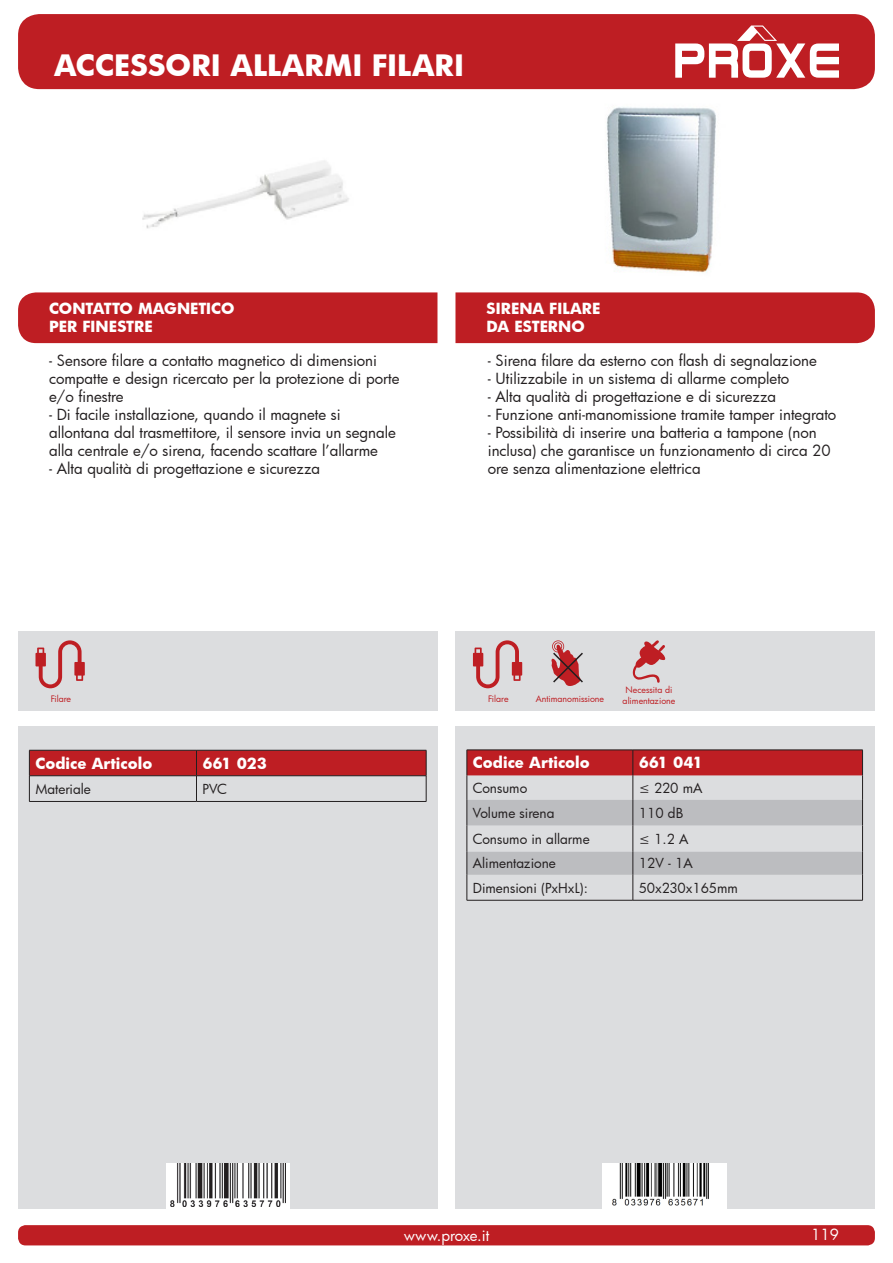
<style>
.page{position:relative;width:893px;height:1263px;background:#fff}
.page>*{position:absolute;margin:0;border:0;box-sizing:border-box;transform-origin:0 0}
.t1{font:700 28.8px "Futura";color:#fff}
.t2{font:15px/18px "Futura";color:#231f20}
.t3{font:700 15px "Futura";color:#fff}
.t4{font:15px "Futura";color:#fff}
.t5{font:13.5px "Futura";color:#231f20}
.t6{font:8.7px "Futura";color:#be1e23}
</style>
<div class="page">
<div style="left:18px;top:14px;width:857px;height:75px;background:#be1e23;border-radius:21px"></div>
<div style="left:18px;top:1225px;width:857px;height:20px;background:#be1e23;border-radius:8px"></div>
<svg style="left:675px;top:26px;width:164px;height:52px"></svg>
<div style="left:18px;top:292px;width:419px;height:51px;background:#be1e23"></div>
<div style="left:18px;top:726px;width:419px;height:483px;background:#dcdddf"></div>
<div style="left:18px;top:631px;width:419px;height:80px;background:#dcdddf"></div>
<img style="left:142px;top:160px;width:207px;height:69px">
<div style="left:166px;top:1163px;width:124px;height:46px;background:linear-gradient(to right,#fefefe,#fff)"></div>
<img style="left:171px;top:1163px;width:114px;height:43px">
<svg style="left:36px;top:640px;width:49px;height:48px"></svg>
<svg style="left:29px;top:750px;width:398px;height:51px"></svg>
<hr style="left:29px;top:801px;width:167px;height:1px;background:#231f20">
<hr style="left:196px;top:801px;width:230px;height:1px;background:#231f20">
<div style="left:455px;top:292px;width:420px;height:51px;background:#be1e23"></div>
<div style="left:455px;top:726px;width:420px;height:483px;background:#dcdddf"></div>
<img style="left:607px;top:107px;width:109px;height:166px">
<img style="left:603px;top:1163px;width:124px;height:46px">
<div style="left:455px;top:631px;width:420px;height:80px;background:#dcdddf"></div>
<svg style="left:473px;top:640px;width:49px;height:48px"></svg>
<svg style="left:467px;top:750px;width:396px;height:150px"></svg>
<hr style="left:467px;top:900px;width:166px;height:1px;background:#231f20">
<hr style="left:633px;top:900px;width:230px;height:1px;background:#231f20">
<svg style="left:551px;top:640px;width:32px;height:46px"></svg>
<svg style="left:632px;top:640px;width:34px;height:43px"></svg>
<h1 class="t1" style="left:54px;top:45px;width:411px">ACCESSORI ALLARMI FILARI</h1>
<p class="t3" style="left:49px;top:298px;width:187px">CONTATTO MAGNETICO</p>
<p class="t3" style="left:49px;top:316px;width:105px">PER FINESTRE</p>
<p class="t2" style="left:49px;top:352px;width:352px">- Sensore filare a contatto magnetico di dimensioni compatte e design ricercato per la protezione di porte e/o finestre</p>
<p class="t2" style="left:49px;top:406px;width:293px">- Di facile installazione, quando il magnete si</p>
<p class="t2" style="left:49px;top:424px;width:348px">allontana dal trasmettitore, il sensore invia un segnale alla centrale e/o sirena, facendo scattare l’allarme</p>
<p class="t2" style="left:49px;top:460px;width:273px">- Alta qualità di progettazione e sicurezza</p>
<p class="t3" style="left:486px;top:298px;width:115px">SIRENA FILARE</p>
<p class="t3" style="left:486px;top:316px;width:100px">DA ESTERNO</p>
<p class="t2" style="left:488px;top:352px;width:331px">- Sirena filare da esterno con flash di segnalazione</p>
<p class="t2" style="left:488px;top:370px;width:303px">- Utilizzabile in un sistema di allarme completo</p>
<p class="t2" style="left:488px;top:388px;width:290px">- Alta qualità di progettazione e di sicurezza</p>
<p class="t2" style="left:488px;top:406px;width:350px">- Funzione anti-manomissione tramite tamper integrato</p>
<p class="t2" style="left:488px;top:424px;width:330px">- Possibilità di inserire una batteria a tampone (non</p>
<p class="t2" style="left:488px;top:442px;width:344px">inclusa) che garantisce un funzionamento di circa 20 ore senza alimentazione elettrica</p>
<p class="t6" style="left:51px;top:693px;width:22px">Filare</p>
<p class="t3" style="left:35px;top:752px;width:118px">Codice Articolo</p>
<p class="t3" style="left:202px;top:752px;width:66px">661 023</p>
<p class="t5" style="left:35px;top:780px;width:57px">Materiale</p>
<p class="t5" style="left:202px;top:780px;width:26px">PVC</p>
<p class="t6" style="left:488px;top:693px;width:22px">Filare</p>
<p class="t6" style="left:536px;top:693px;width:70px">Antimanomissione</p>
<p class="t6" style="left:626px;top:684px;width:48px">Necessita di</p>
<p class="t6" style="left:623px;top:695px;width:54px">alimentazione</p>
<p class="t3" style="left:473px;top:752px;width:118px">Codice Articolo</p>
<p class="t3" style="left:639px;top:752px;width:66px">661 041</p>
<p class="t5" style="left:473px;top:779px;width:56px">Consumo</p>
<p class="t5" style="left:639px;top:779px;width:65px">≤ 220 mA</p>
<p class="t5" style="left:473px;top:804px;width:83px">Volume sirena</p>
<p class="t5" style="left:639px;top:804px;width:46px">110 dB</p>
<p class="t5" style="left:473px;top:830px;width:118px">Consumo in allarme</p>
<p class="t5" style="left:639px;top:830px;width:51px">≤ 1.2 A</p>
<p class="t5" style="left:473px;top:854px;width:84px">Alimentazione</p>
<p class="t5" style="left:639px;top:854px;width:55px">12V - 1A</p>
<p class="t5" style="left:473px;top:878px;width:117px">Dimensioni (PxHxL):</p>
<p class="t5" style="left:639px;top:878px;width:100px">50x230x165mm</p>
<p class="t4" style="left:404px;top:1225px;width:87px">www.proxe.it</p>
<p class="t4" style="left:811px;top:1224px;width:29px">119</p>
</div>
